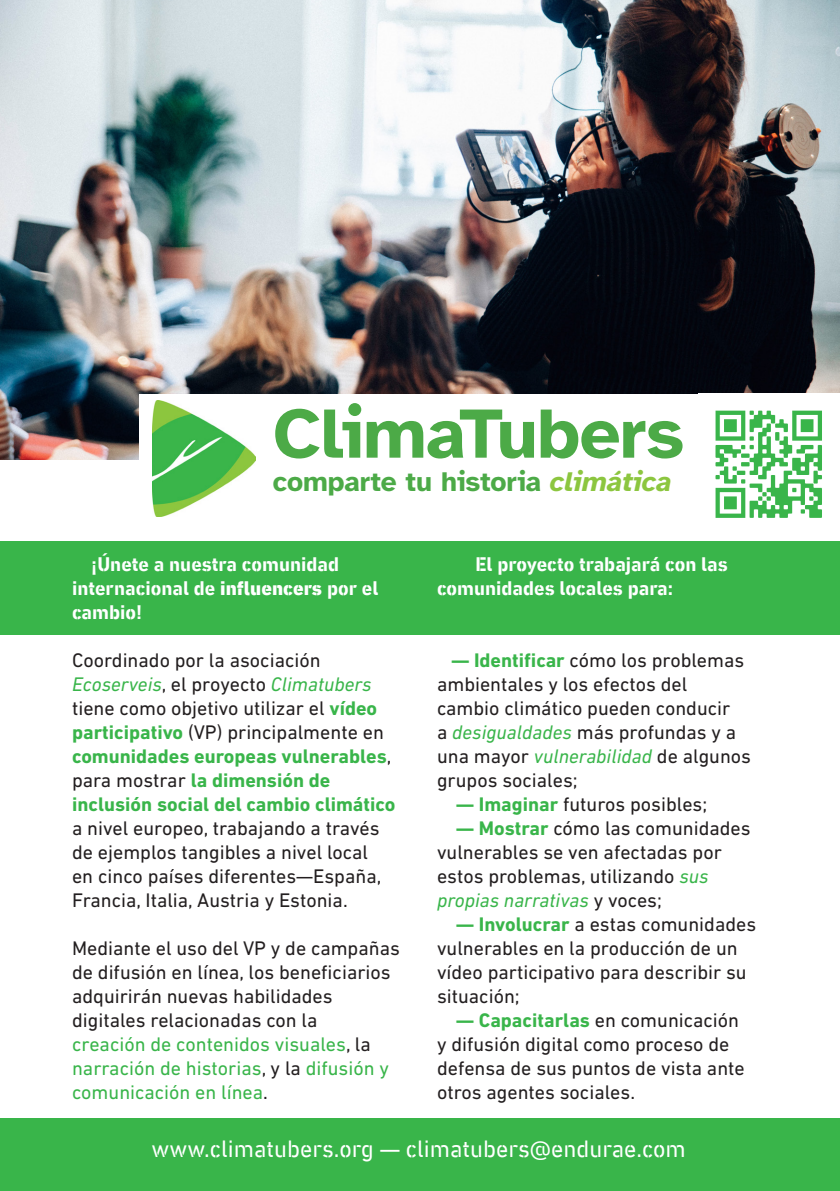
<style>
.page{position:relative;width:840px;height:1191px;background:#fff}
.page>*{position:absolute;margin:0;border:0;box-sizing:border-box;transform-origin:0 0}
.t1{font:700 72px "Atkinson Hyperlegible";letter-spacing:-.01em;color:#4caa47}
.t2{font:700 28px "Atkinson Hyperlegible";letter-spacing:-.005em;color:#4caa47}
.t3{font:24px "DIN Next Stencil";color:#fff}
.t4{font:20px/24px "DIN Next LT Pro";color:#231f20}
.t5{font:700 20px/24px "DIN Next Stencil";color:#fff}
.s1{font-style:italic;color:#8cc63f}
.s2{font-weight:800}
.s3{font-style:italic;color:#39b54a}
.s4{font-weight:700;color:#39b54a}
.s5{color:#39b54a}
</style>
<div class="page">
<div style="left:0;top:541px;width:839px;height:93px;background:#39b54a"></div>
<div style="left:0;top:1119px;width:839px;height:72px;background:#39b54a"></div>
<img style="left:0;top:0;width:839px;height:459px">
<div style="left:139px;top:394px;width:560px;height:131px;background:#fff"></div>
<img style="left:152px;top:400px;width:103px;height:116px">
<img style="left:699px;top:394px;width:140px;height:124px">
<p class="t1" style="left:272px;top:392px;width:413px">ClimaTubers</p>
<p class="t2" style="left:272px;top:466px;width:400px">comparte tu historia <span class="s1">climática</span></p>
<p class="t5" style="left:72px;top:552px;width:308px;text-indent:19px">¡Únete a nuestra comunidad internacional de <span class="s2">influencers</span> por el cambio!</p>
<p class="t4" style="left:72px;top:648px;width:324px">Coordinado por la asociación <span class="s3">Ecoserveis</span>, el proyecto <span class="s3">Climatubers </span>tiene como objetivo utilizar el <span class="s4">vídeo participativo</span> (VP) principalmente en <span class="s4">comunidades europeas vulnerables</span>, para mostrar <span class="s4">la dimensión de inclusión social del cambio climático </span>a nivel europeo, trabajando a través de ejemplos tangibles a nivel local<br>en cinco países diferentes—España, Francia, Italia, Austria y Estonia.</p>
<p class="t4" style="left:72px;top:936px;width:329px">Mediante el uso del VP y de campañas de difusión en línea, los beneficiarios adquirirán nuevas habilidades digitales relacionadas con la<br><span class="s5">creación de contenidos visuales</span>, la <span class="s5">narración de historias</span>, y la <span class="s5">difusión y comunicación en línea</span>.</p>
<p class="t5" style="left:437px;top:552px;width:292px;text-indent:38px">El proyecto trabajará con las comunidades locales para:</p>
<p class="t4" style="left:437px;top:648px;width:315px;text-indent:14px"><span class="s4">— Identificar</span> cómo los problemas ambientales y los efectos del cambio climático pueden conducir<br>a <span class="s3">desigualdades</span> más profundas y a una mayor <span class="s3">vulnerabilidad</span> de algunos grupos sociales;</p>
<p class="t4" style="left:456px;top:792px;width:252px"><span class="s4">— Imaginar</span> futuros posibles;</p>
<p class="t4" style="left:437px;top:816px;width:315px;text-indent:19px"><span class="s4">— Mostrar</span> cómo las comunidades vulnerables se ven afectadas por estos problemas, utilizando <span class="s3">sus propias narrativas</span> y voces;</p>
<p class="t4" style="left:437px;top:912px;width:320px;text-indent:19px"><span class="s4">— Involucrar</span> a estas comunidades vulnerables en la producción de un vídeo participativo para describir su situación;</p>
<p class="t4" style="left:437px;top:1008px;width:309px;text-indent:19px"><span class="s4">— Capacitarlas</span> en comunicación y difusión digital como proceso de defensa de sus puntos de vista ante otros agentes sociales.</p>
<p class="t3" style="left:151px;top:1135px;width:535px">www.climatubers.org — climatubers@endurae.com</p>
</div>
